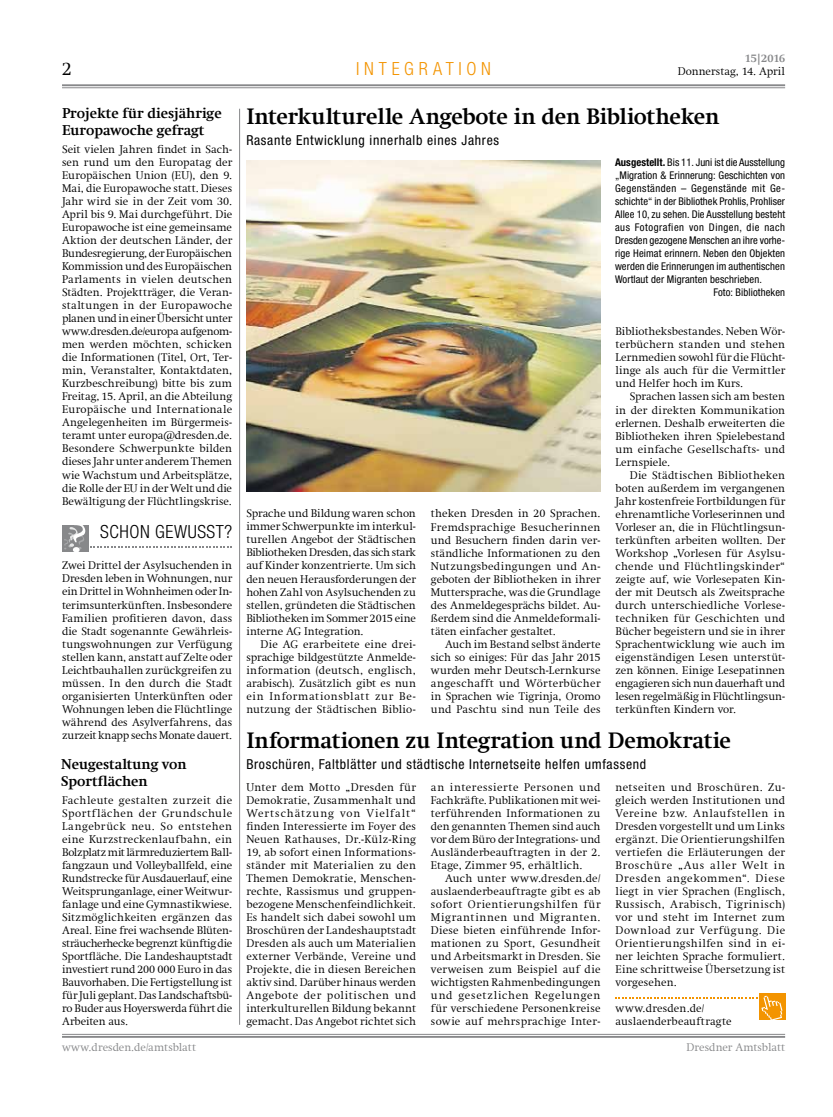
<style>
.page{position:relative;width:833px;height:1117px;background:#fff}
.page>*{position:absolute;margin:0;border:0;box-sizing:border-box;transform-origin:0 0}
.t1{font:700 22.5px "Swift Com";letter-spacing:-.015em;color:#000}
.t2{font:300 18.75px "Swift Com";color:#000}
.t3{font:300 condensed 18.12px "Helvetica Neue";letter-spacing:.03em;color:#000}
.t4{font:300 condensed 18.12px "Helvetica Neue";letter-spacing:.27em;color:#f39400}
.t5{font:700 14.38px/16.9px "Swift Com";letter-spacing:-.005em;color:#000}
.t6{font:condensed 13.75px "Helvetica Neue";letter-spacing:.05em;color:#000}
.t7{font:300 11.25px/13px "Swift Com";letter-spacing:.01em;color:#000;text-align:justify}
.t8{font:300 11.25px "Swift Com";letter-spacing:.005em;color:#87888a}
.t9{font:700 11.25px "Swift Com";letter-spacing:-.015em;color:#87888a}
.t10{font:condensed 10.62px "Helvetica Neue";letter-spacing:.01em;color:#000}
.t11{font:condensed 10.62px "Helvetica Neue";letter-spacing:.05em;color:#000}
.t12{font:condensed 10.62px "Helvetica Neue";letter-spacing:.045em;color:#000}
.s1{font-weight:700}
</style>
<div class="page">
<hr style="left:62px;top:87px;width:723px;height:1px;background:#87888a">
<hr style="left:62px;top:84px;width:723px;height:2px;background:#87888a">
<hr style="left:62px;top:1033px;width:723px;height:1px;background:#87888a">
<hr style="left:62px;top:1035px;width:723px;height:2px;background:#87888a">
<div style="left:62px;top:525px;width:26px;height:26px;background:#87888a"></div>
<svg style="left:64px;top:525px;width:168px;height:27px"></svg>
<div style="left:759px;top:993px;width:26px;height:26px;background:#f39400"></div>
<svg style="left:615px;top:995px;width:167px;height:25px"></svg>
<hr style="left:239px;top:109px;width:1px;height:915px;background:#87888a">
<img style="left:246px;top:161px;width:354px;height:330px">
<h2 class="t2" style="left:62px;top:58px;width:12px">2</h2>
<p class="t5" style="left:62px;top:105px;width:161px">Projekte für diesjährige<br>Europawoche gefragt</p>
<p class="t7" style="left:62px;top:143px;width:172px">Seit vielen Jahren findet in Sach&shy;sen rund um den Europatag der Europäischen Union (EU), den 9.<br>Mai, die Europawoche statt. Dieses Jahr wird sie in der Zeit vom 30.<br>April bis 9. Mai durchgeführt. Die Europawoche ist eine gemeinsame Aktion der deutschen Länder, der Bundesregierung, der Europäischen Kommission und des Europäischen Parlaments in vielen deutschen Städten. Projektträger, die Veran&shy;staltungen in der Europawoche planen und in einer Übersicht unter www.dresden.de/europa aufgenom&shy;men werden möchten, schicken die Informationen (Titel, Ort, Ter&shy;min, Veranstalter, Kontaktdaten, Kurzbeschreibung) bitte bis zum Freitag, 15. April, an die Abteilung Europäische und Internationale Angelegenheiten im Bürgermeis&shy;teramt unter europa@dresden.de.<br>Besondere Schwerpunkte bilden dieses Jahr unter anderem Themen wie Wachstum und Arbeitsplätze, die Rolle der EU in der Welt und die Bewältigung der Flüchtlingskrise.</p>
<h3 class="t3" style="left:100px;top:521px;width:133px">SCHON GEWUSST?</h3>
<p class="t7" style="left:62px;top:559px;width:172px">Zwei Drittel der Asylsuchenden in Dresden leben in Wohnungen, nur ein Drittel in Wohnheimen oder In&shy;terimsunterkünften. Insbesondere Familien profitieren davon, dass die Stadt sogenannte Gewährleis&shy;tungswohnungen zur Verfügung stellen kann, anstatt auf Zelte oder Leichtbauhallen zurückgreifen zu müssen. In den durch die Stadt organisierten Unterkünften oder Wohnungen leben die Flüchtlinge während des Asylverfahrens, das zurzeit knapp sechs Monate dauert.</p>
<p class="t5" style="left:61px;top:755px;width:127px">Neugestaltung von<br>Sportflächen</p>
<p class="t7" style="left:62px;top:793px;width:172px">Fachleute gestalten zurzeit die Sportflächen der Grundschule Langebrück neu. So entstehen eine Kurzstreckenlaufbahn, ein Bolzplatz mit lärmreduziertem Ball&shy;fangzaun und Volleyballfeld, eine Rundstrecke für Ausdauerlauf, eine Weitsprunganlage, einer Weitwur&shy;fanlage und eine Gymnastikwiese.<br>Sitzmöglichkeiten ergänzen das Areal. Eine frei wachsende Blüten&shy;sträucherhecke begrenzt künftig die Sportfläche. Die Landeshauptstadt investiert rund 200 000 Euro in das Bauvorhaben. Die Fertigstellung ist für Juli geplant. Das Landschaftsbü&shy;ro Buder aus Hoyerswerda führt die Arbeiten aus.</p>
<h3 class="t4" style="left:356px;top:58px;width:136px">INTEG RATION</h3>
<p class="t9" style="left:745px;top:52px;width:42px">15|2016</p>
<p class="t7" style="left:678px;top:65px;width:109px">Donnerstag, 14. April</p>
<h1 class="t1" style="left:246px;top:103px;width:474px">Interkulturelle Angebote in den Bibliotheken</h1>
<p class="t6" style="left:246px;top:132px;width:254px">Rasante Entwicklung innerhalb eines Jahres</p>
<p class="t7" style="left:246px;top:507px;width:171px">Sprache und Bildung waren schon immer Schwerpunkte im interkul&shy;turellen Angebot der Städtischen Bibliotheken Dresden, das sich stark auf Kinder konzentrierte. Um sich den neuen Herausforderungen der hohen Zahl von Asylsuchenden zu stellen, gründeten die Städtischen Bibliotheken im Sommer 2015 eine interne AG Integration.</p>
<p class="t7" style="left:246px;top:637px;width:171px;text-indent:14px">Die AG erarbeitete eine drei&shy;sprachige bildgestützte Anmelde&shy;information (deutsch, englisch, arabisch). Zusätzlich gibt es nun ein Informationsblatt zur Be&shy;nutzung der Städtischen Biblio-</p>
<p class="t7" style="left:431px;top:507px;width:171px">theken Dresden in 20 Sprachen.<br>Fremdsprachige Besucherinnen und Besuchern finden darin ver&shy;ständliche Informationen zu den Nutzungsbedingungen und An&shy;geboten der Bibliotheken in ihrer Muttersprache, was die Grundlage des Anmeldegesprächs bildet. Au&shy;ßerdem sind die Anmeldeformali&shy;täten einfacher gestaltet.</p>
<p class="t7" style="left:431px;top:637px;width:171px;text-indent:14px">Auch im Bestand selbst änderte sich so einiges: Für das Jahr 2015 wurden mehr Deutsch-Lernkurse angeschafft und Wörterbücher in Sprachen wie Tigrinja, Oromo und Paschtu sind nun Teile des</p>
<p class="t10" style="left:615px;top:156px;width:172px"><span class="s1">Ausgestellt.</span> Bis 11. Juni ist die Ausstellung</p>
<p class="t10" style="left:615px;top:169px;width:172px">„Migration &amp; Erinnerung: Geschichten von</p>
<p class="t12" style="left:615px;top:182px;width:172px">Gegenständen – Gegenstände mit Ge-</p>
<p class="t10" style="left:615px;top:195px;width:171px">schichte“ in der Bibliothek Prohlis, Prohliser</p>
<p class="t10" style="left:615px;top:208px;width:172px">Allee 10, zu sehen. Die Ausstellung besteht</p>
<p class="t11" style="left:615px;top:221px;width:171px">aus Fotografien von Dingen, die nach</p>
<p class="t10" style="left:615px;top:234px;width:172px">Dresden gezogene Menschen an ihre vorhe-</p>
<p class="t10" style="left:615px;top:247px;width:172px">rige Heimat erinnern. Neben den Objekten</p>
<p class="t10" style="left:615px;top:260px;width:171px">werden die Erinnerungen im authentischen</p>
<p class="t10" style="left:615px;top:273px;width:148px">Wortlaut der Migranten beschrieben.</p>
<p class="t10" style="left:713px;top:286px;width:73px">Foto: Bibliotheken</p>
<p class="t7" style="left:615px;top:325px;width:171px">Bibliotheksbestandes. Neben Wör&shy;terbüchern standen und stehen Lernmedien sowohl für die Flücht&shy;linge als auch für die Vermittler und Helfer hoch im Kurs.</p>
<p class="t7" style="left:615px;top:390px;width:171px;text-indent:14px">Sprachen lassen sich am besten in der direkten Kommunikation erlernen. Deshalb erweiterten die Bibliotheken ihren Spielebestand um einfache Gesellschafts- und Lernspiele.</p>
<p class="t7" style="left:615px;top:468px;width:171px;text-indent:14px">Die Städtischen Bibliotheken boten außerdem im vergangenen Jahr kostenfreie Fortbildungen für ehrenamtliche Vorleserinnen und Vorleser an, die in Flüchtlingsun&shy;terkünften arbeiten wollten. Der Workshop „Vorlesen für Asylsu&shy;chende und Flüchtlingskinder“ zeigte auf, wie Vorlesepaten Kin&shy;der mit Deutsch als Zweitsprache durch unterschiedliche Vorlese&shy;techniken für Geschichten und Bücher begeistern und sie in ihrer Sprachentwicklung wie auch im eigenständigen Lesen unterstüt&shy;zen können. Einige Lesepatinnen engagieren sich nun dauerhaft und lesen regelmäßig in Flüchtlingsun&shy;terkünften Kindern vor.</p>
<h1 class="t1" style="left:246px;top:727px;width:486px">Informationen zu Integration und Demokratie</h1>
<p class="t6" style="left:246px;top:756px;width:401px">Broschüren, Faltblätter und städtische Internetseite helfen umfassend</p>
<p class="t7" style="left:246px;top:780px;width:171px">Unter dem Motto „Dresden für Demokratie, Zusammenhalt und Wertschätzung von Vielfalt“ finden Interessierte im Foyer des Neuen Rathauses, Dr.-Külz-Ring 19, ab sofort einen Informations&shy;ständer mit Materialien zu den Themen Demokratie, Menschen&shy;rechte, Rassismus und gruppen&shy;bezogene Menschenfeindlichkeit.<br>Es handelt sich dabei sowohl um Broschüren der Landeshauptstadt Dresden als auch um Materialien externer Verbände, Vereine und Projekte, die in diesen Bereichen aktiv sind. Darüber hinaus werden Angebote der politischen und interkulturellen Bildung bekannt gemacht. Das Angebot richtet sich</p>
<p class="t7" style="left:431px;top:780px;width:171px">an interessierte Personen und Fachkräfte. Publikationen mit wei&shy;terführenden Informationen zu den genannten Themen sind auch vor dem Büro der Integrations- und Ausländerbeauftragten in der 2.<br>Etage, Zimmer 95, erhältlich.</p>
<p class="t7" style="left:431px;top:871px;width:171px;text-indent:14px">Auch unter www.dresden.de/ auslaenderbeauftragte gibt es ab sofort Orientierungshilfen für Migrantinnen und Migranten.<br>Diese bieten einführende Infor&shy;mationen zu Sport, Gesundheit und Arbeitsmarkt in Dresden. Sie verweisen zum Beispiel auf die wichtigsten Rahmenbedingungen und gesetzlichen Regelungen für verschiedene Personenkreise sowie auf mehrsprachige Inter-</p>
<p class="t7" style="left:615px;top:780px;width:171px">netseiten und Broschüren. Zu&shy;gleich werden Institutionen und Vereine bzw. Anlaufstellen in Dresden vorgestellt und um Links ergänzt. Die Orientierungshilfen vertiefen die Erläuterungen der Broschüre „Aus aller Welt in Dresden angekommen“. Diese liegt in vier Sprachen (Englisch, Russisch, Arabisch, Tigrinisch) vor und steht im Internet zum Download zur Verfügung. Die Orientierungshilfen sind in ei&shy;ner leichten Sprache formuliert.<br>Eine schrittweise Übersetzung ist vorgesehen.</p>
<p class="t7" style="left:615px;top:1001px;width:118px">www.dresden.de/ auslaenderbeauftragte</p>
<p class="t8" style="left:62px;top:1040px;width:135px">www.dresden.de/amtsblatt</p>
<p class="t8" style="left:686px;top:1040px;width:100px">Dresdner Amtsblatt</p>
</div>
